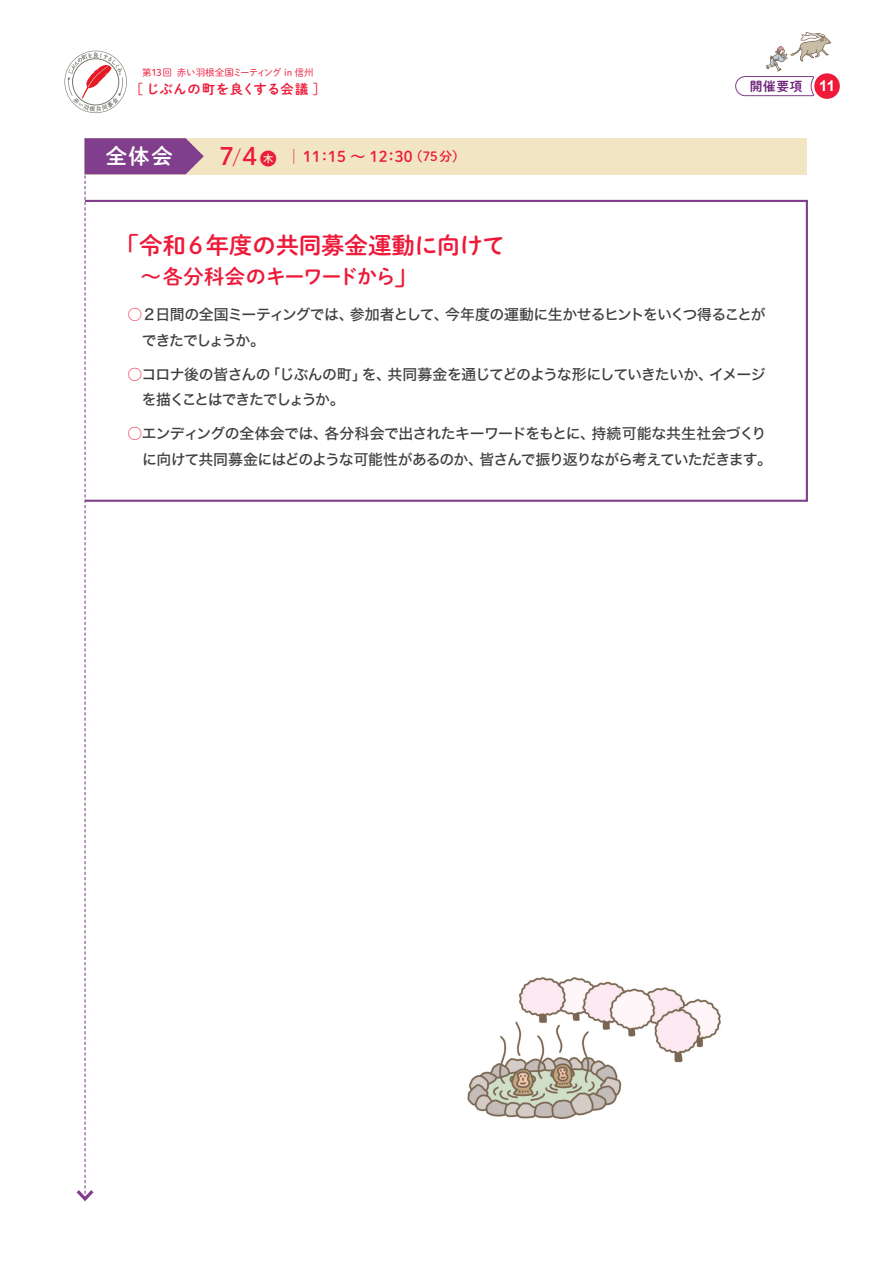
<style>
.page{position:relative;width:893px;height:1263px;background:#fff}
.page>*{position:absolute;margin:0;border:0;box-sizing:border-box;transform-origin:0 0}
.t1{font:23.4px "FOT DNP Shuei M Go Std B";color:#ed1a3a}
.t2{font:21.3px "FOT DNP Shuei M Go Std B";color:#fff}
.t3{font:20.25px "FOT DNP Shuei M Go Std B";letter-spacing:-.05em;color:#ed1a3a}
.t4{font:14.85px/25.5px "Hira Kaku Std N W5";letter-spacing:-.055em;color:#3e3e3f}
.t5{font:14.85px "FOT DNP Shuei M Go Std B";color:#ed1a3a}
.t6{font:13.35px "FOT DNP Shuei M Go Std B";letter-spacing:.02em;color:#ed1a3a}
.t7{font:12.75px "FOT DNP Shuei M Go Std B";color:#6f237a}
.t8{font:9.6px "FOT DNP Shuei M Go Std L";letter-spacing:-.015em;color:#ed1a3a}
.s1{font-family:"FOT DNP Shuei M Go Std L"}
.s2{font-family:"Axis Std";font-weight:500;font-size:23.4px}
.s3{font-family:"Axis Std";font-weight:300;font-size:20.25px}
.s4{font-family:"Koz Go Pr 6 N";font-weight:500;font-size:16.95px}
.s5{font-size:12.75px}
.s6{font-family:"Arial";font-weight:700;font-size:14.85px;color:#fff}
.s7{font-size:23.4px}
.s8{color:#ed1a3a}
</style>
<div class="page">
<img style="left:467px;top:977px;width:254px;height:143px">
<div style="left:84px;top:200px;width:724px;height:302px;border:2px solid #803e8c"></div>
<div style="left:85px;top:138px;width:722px;height:36px;background:#f1e5c3"></div>
<svg style="left:76px;top:138px;width:128px;height:1064px"></svg>
<svg style="left:735px;top:76px;width:79px;height:20px"></svg>
<div style="left:814px;top:73px;width:26px;height:26px;background:#ed1a3a;border-radius:50%"></div>
<svg style="left:64px;top:51px;width:63px;height:62px"></svg>
<img style="left:765px;top:32px;width:66px;height:42px">
<p class="t8" style="left:142px;top:66px;width:173px">第13回 赤い羽根全国ミーティング in 信州</p>
<p class="t6" style="left:130px;top:79px;width:197px"><span class="s1">［</span>じぶんの町を良くする会議<span class="s1">］</span></p>
<h2 class="t2" style="left:106px;top:141px;width:68px">全体会</h2>
<p class="t5" style="left:218px;top:145px;width:248px"><span class="s2">7</span><span class="s3">/</span><span class="s2">4</span><span class="s4">木</span> │11：15 ～ 12：30<span class="s5">（75分）</span></p>
<p class="t7" style="left:750px;top:77px;width:87px">開催要項 <span class="s6">11</span></p>
<h1 class="t1" style="left:116px;top:228px;width:391px">「令和6年度の共同募金運動に向けて</h1>
<h3 class="t3" style="left:128px;top:261px;width:291px">　～各分科会のキーワードから<span class="s7">」</span></h3>
<p class="t4" style="left:142px;top:302px;width:625px;text-indent:-14px"><span class="s8">○</span> 2日間の全国ミーティングでは、参加者として、今年度の運動に生かせるヒントをいくつ得ることができたでしょうか。</p>
<p class="t4" style="left:142px;top:362px;width:625px;text-indent:-15px"><span class="s8">○</span>コロナ後の皆さんの「じぶんの町」を、共同募金を通じてどのような形にしていきたいか、イメージを描くことはできたでしょうか。</p>
<p class="t4" style="left:142px;top:421px;width:631px;text-indent:-15px"><span class="s8">○</span>エンディングの全体会では、各分科会で出されたキーワードをもとに、持続可能な共生社会づくりに向けて共同募金にはどのような可能性があるのか、皆さんで振り返りながら考えていただきます。</p>
</div>
